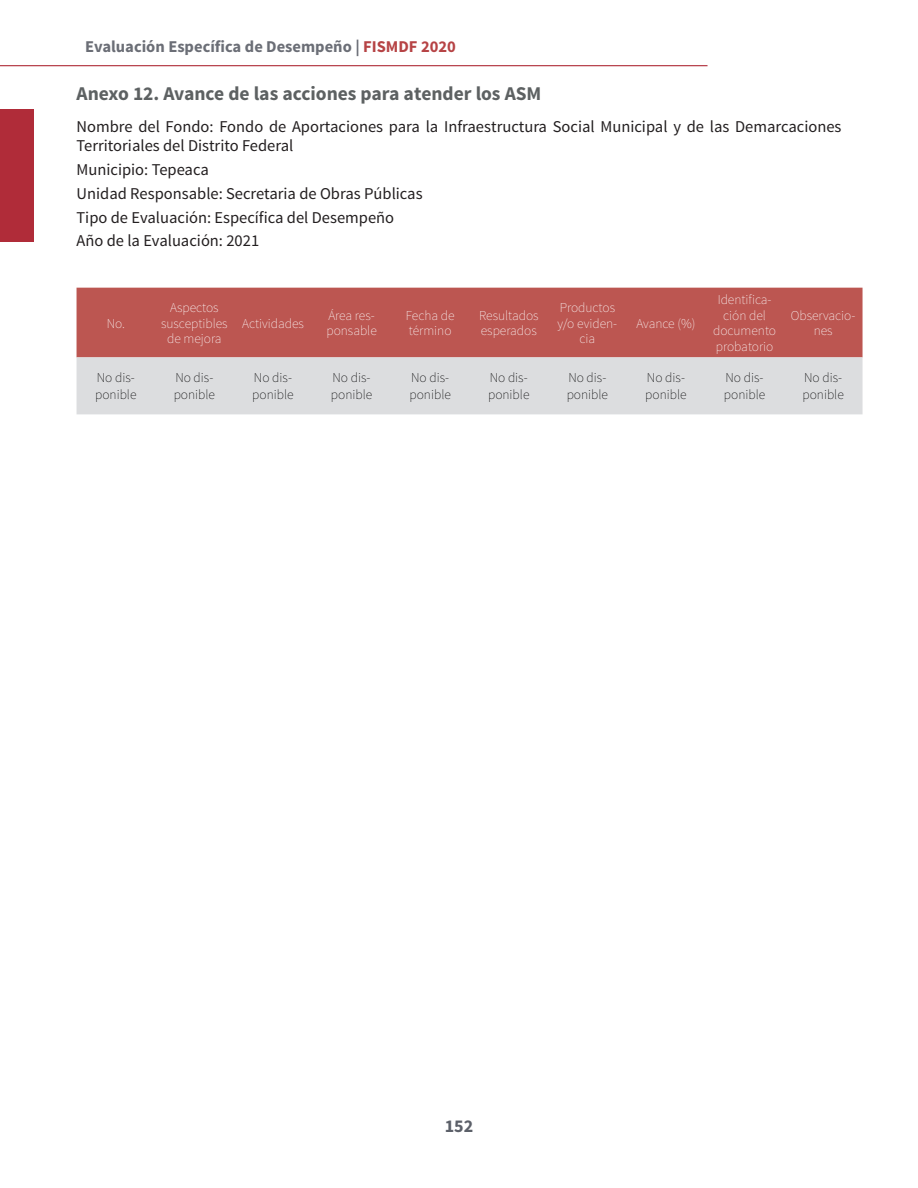
<style>
.page{position:relative;width:918px;height:1188px;background:#fff}
.page>*{position:absolute;margin:0;border:0;box-sizing:border-box;transform-origin:0 0}
.t1{font:700 19.5px "Source Sans Pro";color:#5d6162}
.t2{font:700 18px "Source Sans Pro";color:#5c6069}
.t3{font:16.5px/23.7px "Source Sans Pro";color:#231f20}
.t4{font:700 16.5px "Source Sans Pro";color:#6b6e76}
.t5{font:200 13.5px/15.5px "Source Sans Pro";color:#fff;text-align:center}
.t6{font:200 13.5px/16.2px "Source Sans Pro";color:#000001}
.s1{color:#b64345}
</style>
<div class="page">
<div style="left:0;top:109px;width:33px;height:133px;background:#b02c39"></div>
<hr style="left:0;top:65px;width:708px;height:1px;background:#b02c39">
<div style="left:77px;top:288px;width:786px;height:69px;background:#bc5651"></div>
<div style="left:77px;top:357px;width:786px;height:57px;background:#dcdddf"></div>
<p class="t4" style="left:85px;top:36px;width:372px">Evaluación Específica de Desempeño | <span class="s1">FISMDF 2020</span></p>
<p class="t1" style="left:77px;top:81px;width:466px">Anexo 12. Avance de las acciones para atender los ASM</p>
<p class="t3" style="left:77px;top:117px;width:767px;line-height:19.5px">Nombre del Fondo: Fondo de Aportaciones para la Infraestructura Social Municipal y de las Demarcaciones<br>Territoriales del Distrito Federal</p>
<p class="t3" style="left:77px;top:158px;width:348px">Municipio: Tepeaca<br>Unidad Responsable: Secretaria de Obras Públicas Tipo de Evaluación: Específica del Desempeño Año de la Evaluación: 2021</p>
<p class="t5" style="left:107px;top:315px;width:20px">No.</p>
<p class="t5" style="left:161px;top:300px;width:68px">Aspectos susceptibles de mejora</p>
<p class="t5" style="left:242px;top:315px;width:63px">Actividades</p>
<p class="t5" style="left:326px;top:308px;width:52px;text-align:left">Área res&shy;ponsable</p>
<p class="t5" style="left:406px;top:308px;width:50px;text-align:left">Fecha de término</p>
<p class="t5" style="left:479px;top:308px;width:61px;text-align:left">Resultados esperados</p>
<p class="t5" style="left:558px;top:300px;width:61px">Productos y/o eviden&shy;cia</p>
<p class="t5" style="left:637px;top:315px;width:60px">Avance (%)</p>
<p class="t5" style="left:713px;top:292px;width:65px">Identifica&shy;ción del documento probatorio</p>
<p class="t5" style="left:791px;top:308px;width:66px">Observacio&shy;nes</p>
<p class="t6" style="left:95px;top:370px;width:43px">No dis&shy;ponible</p>
<p class="t6" style="left:174px;top:370px;width:43px">No dis&shy;ponible</p>
<p class="t6" style="left:252px;top:370px;width:43px">No dis&shy;ponible</p>
<p class="t6" style="left:331px;top:370px;width:43px">No dis&shy;ponible</p>
<p class="t6" style="left:409px;top:370px;width:43px">No dis&shy;ponible</p>
<p class="t6" style="left:488px;top:370px;width:43px">No dis&shy;ponible</p>
<p class="t6" style="left:567px;top:370px;width:43px">No dis&shy;ponible</p>
<p class="t6" style="left:645px;top:370px;width:43px">No dis&shy;ponible</p>
<p class="t6" style="left:724px;top:370px;width:43px">No dis&shy;ponible</p>
<p class="t6" style="left:802px;top:370px;width:43px">No dis&shy;ponible</p>
<p class="t2" style="left:445px;top:1115px;width:30px">152</p>
</div>
